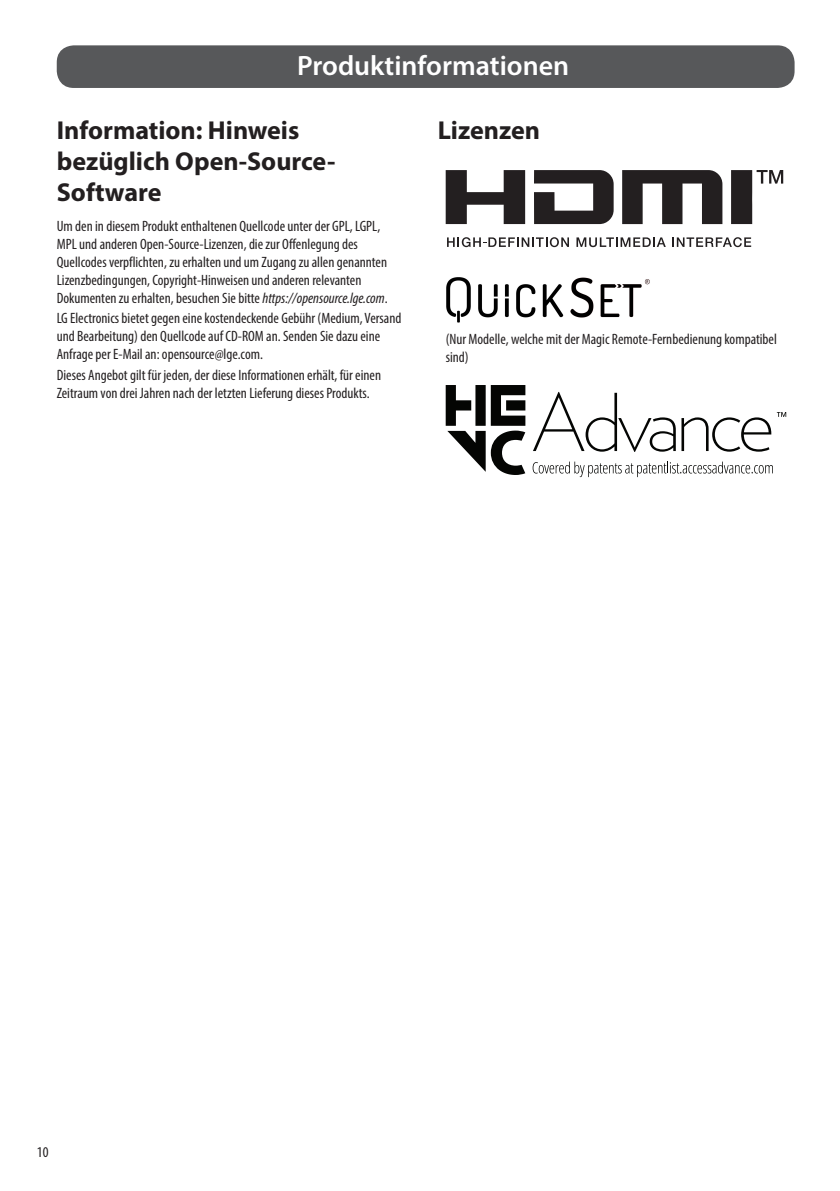
<style>
.page{position:relative;width:840px;height:1191px;background:#fff}
.page>*{position:absolute;margin:0;border:0;box-sizing:border-box;transform-origin:0 0}
.t1{font:600 28px "Myriad Pro";color:#fff}
.t2{font:700 26px/31.2px "Myriad Pro";color:#231f20}
.t3{font:condensed 15px/18px "Myriad Pro";color:#231f20}
.s1{font-style:italic}
</style>
<div class="page">
<div style="left:57px;top:45px;width:737px;height:43px;background:#57585a;border-radius:17px"></div>
<svg style="left:445px;top:170px;width:80px;height:54px"></svg>
<svg style="left:534px;top:170px;width:79px;height:54px"></svg>
<svg style="left:622px;top:170px;width:100px;height:54px"></svg>
<svg style="left:731px;top:170px;width:51px;height:54px"></svg>
<svg style="left:576px;top:237px;width:89px;height:10px"></svg>
<svg style="left:672px;top:237px;width:78px;height:10px"></svg>
<svg style="left:447px;top:237px;width:121px;height:10px"></svg>
<img style="left:446px;top:277px;width:204px;height:46px">
<svg style="left:445px;top:385px;width:80px;height:90px"></svg>
<svg style="left:533px;top:392px;width:237px;height:60px"></svg>
<svg style="left:776px;top:412px;width:9px;height:5px"></svg>
<svg style="left:532px;top:461px;width:240px;height:16px"></svg>
<p class="t1" style="left:297px;top:48px;width:273px">Produktinformationen</p>
<p class="t2" style="left:57px;top:114px;width:280px">Information: Hinweis bezüglich Open-Source-<br>Software</p>
<p class="t3" style="left:57px;top:216px;width:332px">Um den in diesem Produkt enthaltenen Quellcode unter der GPL, LGPL, MPL und anderen Open-Source-Lizenzen, die zur Offenlegung des Quellcodes verpflichten, zu erhalten und um Zugang zu allen genannten Lizenzbedingungen, Copyright-Hinweisen und anderen relevanten Dokumenten zu erhalten, besuchen Sie bitte <span class="s1">https://opensource.lge.com</span>.</p>
<p class="t3" style="left:57px;top:309px;width:346px">LG Electronics bietet gegen eine kostendeckende Gebühr (Medium, Versand und Bearbeitung) den Quellcode auf CD-ROM an. Senden Sie dazu eine<br>Anfrage per E-Mail an: opensource@lge.com.</p>
<p class="t3" style="left:57px;top:366px;width:325px">Dieses Angebot gilt für jeden, der diese Informationen erhält, für einen<br>Zeitraum von drei Jahren nach der letzten Lieferung dieses Produkts.</p>
<p class="t2" style="left:437px;top:114px;width:104px">Lizenzen</p>
<p class="t3" style="left:445px;top:330px;width:332px">(Nur Modelle, welche mit der Magic Remote-Fernbedienung kompatibel sind)</p>
<p class="t3" style="left:37px;top:1142px;width:13px">10</p>
</div>
